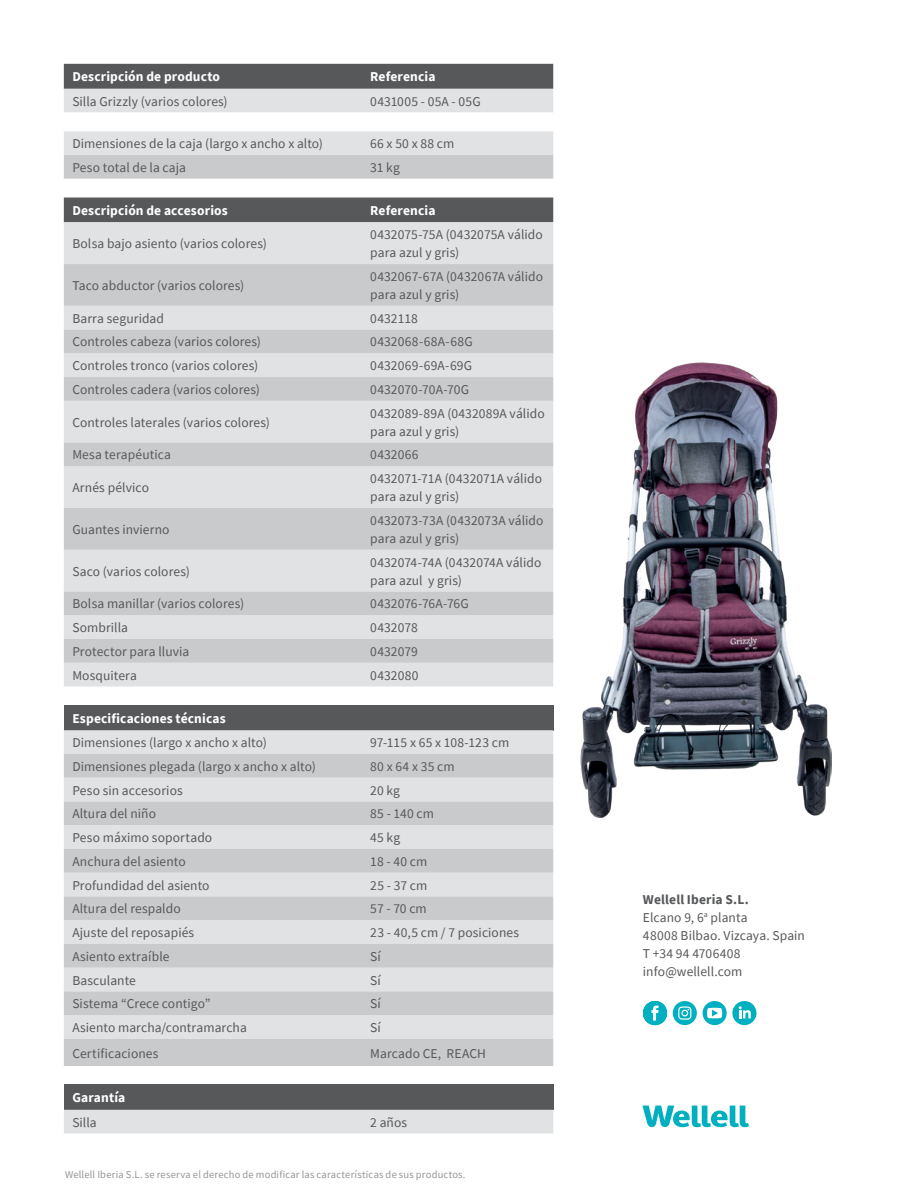
<style>
.page{position:relative;width:915px;height:1191px;background:#fff}
.page>*{position:absolute;margin:0;border:0;box-sizing:border-box;transform-origin:0 0}
.t1{font:13.5px/18px "Source Sans Pro";letter-spacing:.005em;color:#57585a}
.t2{font:700 13.5px "Source Sans Pro";letter-spacing:.01em;color:#fff}
.t3{font:13.5px "Source Sans Pro";letter-spacing:.025em;color:#57585a}
.t4{font:10.5px "Source Sans Pro";letter-spacing:.02em;color:#939598}
.s1{font-weight:700}
</style>
<div class="page">
<div style="left:64px;top:64px;width:489px;height:25px;background:#57585a"></div>
<div style="left:64px;top:89px;width:489px;height:597px;background:#e1e2e4"></div>
<svg style="left:64px;top:113px;width:489px;height:42px"></svg>
<svg style="left:64px;top:155px;width:489px;height:507px;background:#d0d1d3"></svg>
<div style="left:64px;top:705px;width:489px;height:25px;background:#57585a"></div>
<div style="left:64px;top:730px;width:489px;height:24px;background:#e1e2e4"></div>
<svg style="left:64px;top:754px;width:489px;height:312px;background:#d4d5d7"></svg>
<div style="left:64px;top:1084px;width:489px;height:25px;background:#57585a"></div>
<div style="left:64px;top:1109px;width:489px;height:24px;background:#e1e2e4"></div>
<img style="left:580px;top:362px;width:251px;height:455px">
<svg style="left:642px;top:1105px;width:106px;height:22px"></svg>
<div style="left:702px;top:1001px;width:24px;height:24px;background:#00b0c0;border-radius:50%"></div>
<div style="left:732px;top:1001px;width:24px;height:24px;background:#00b0c0;border-radius:50%"></div>
<svg style="left:738px;top:1006px;width:12px;height:12px"></svg>
<svg style="left:672px;top:1001px;width:24px;height:24px"></svg>
<svg style="left:678px;top:1006px;width:13px;height:13px"></svg>
<svg style="left:707px;top:1007px;width:15px;height:11px"></svg>
<div style="left:642px;top:1001px;width:24px;height:24px;background:#00b0c0;border-radius:50%"></div>
<svg style="left:651px;top:1005px;width:7px;height:15px"></svg>
<p class="t2" style="left:72px;top:68px;width:149px">Descripción de producto</p>
<p class="t2" style="left:370px;top:68px;width:67px">Referencia</p>
<p class="t1" style="left:72px;top:92px;width:157px">Silla Grizzly (varios colores)</p>
<p class="t1" style="left:370px;top:92px;width:112px">0431005 - 05A - 05G</p>
<p class="t1" style="left:72px;top:135px;width:252px">Dimensiones de la caja (largo x ancho x alto)</p>
<p class="t1" style="left:370px;top:135px;width:86px">66 x 50 x 88 cm</p>
<p class="t1" style="left:72px;top:158px;width:115px">Peso total de la caja</p>
<p class="t1" style="left:370px;top:158px;width:31px">31 kg</p>
<p class="t2" style="left:72px;top:201px;width:157px">Descripción de accesorios</p>
<p class="t2" style="left:370px;top:201px;width:67px">Referencia</p>
<p class="t1" style="left:72px;top:235px;width:196px">Bolsa bajo asiento (varios colores)</p>
<p class="t1" style="left:370px;top:226px;width:174px">0432075-75A (0432075A válido para azul y gris)</p>
<p class="t1" style="left:72px;top:276px;width:173px">Taco abductor (varios colores)</p>
<p class="t1" style="left:370px;top:267px;width:174px">0432067-67A (0432067A válido para azul y gris)</p>
<p class="t1" style="left:72px;top:309px;width:93px">Barra seguridad</p>
<p class="t1" style="left:370px;top:309px;width:49px">0432118</p>
<p class="t1" style="left:72px;top:333px;width:190px">Controles cabeza (varios colores)</p>
<p class="t3" style="left:370px;top:333px;width:104px">0432068-68A-68G</p>
<p class="t1" style="left:72px;top:357px;width:187px">Controles tronco (varios colores)</p>
<p class="t1" style="left:370px;top:357px;width:103px">0432069-69A-69G</p>
<p class="t1" style="left:72px;top:380px;width:189px">Controles cadera (varios colores)</p>
<p class="t1" style="left:370px;top:380px;width:100px">0432070-70A-70G</p>
<p class="t1" style="left:72px;top:413px;width:199px">Controles laterales (varios colores)</p>
<p class="t1" style="left:370px;top:404px;width:176px">0432089-89A (0432089A válido para azul y gris)</p>
<p class="t1" style="left:72px;top:446px;width:100px">Mesa terapéutica</p>
<p class="t1" style="left:370px;top:446px;width:50px">0432066</p>
<p class="t1" style="left:72px;top:478px;width:78px">Arnés pélvico</p>
<p class="t1" style="left:370px;top:469px;width:173px">0432071-71A (0432071A válido para azul y gris)</p>
<p class="t1" style="left:72px;top:520px;width:99px">Guantes invierno</p>
<p class="t1" style="left:370px;top:511px;width:175px">0432073-73A (0432073A válido para azul y gris)</p>
<p class="t1" style="left:72px;top:562px;width:119px">Saco (varios colores)</p>
<p class="t1" style="left:370px;top:553px;width:173px">0432074-74A (0432074A válido para azul y gris)</p>
<p class="t1" style="left:72px;top:595px;width:173px">Bolsa manillar (varios colores)</p>
<p class="t1" style="left:370px;top:595px;width:100px">0432076-76A-76G</p>
<p class="t1" style="left:72px;top:618px;width:57px">Sombrilla</p>
<p class="t1" style="left:370px;top:618px;width:49px">0432078</p>
<p class="t1" style="left:72px;top:642px;width:119px">Protector para lluvia</p>
<p class="t1" style="left:370px;top:642px;width:49px">0432079</p>
<p class="t1" style="left:72px;top:666px;width:66px">Mosquitera</p>
<p class="t1" style="left:370px;top:666px;width:50px">0432080</p>
<p class="t2" style="left:72px;top:709px;width:155px">Especificaciones técnicas</p>
<p class="t1" style="left:72px;top:733px;width:196px">Dimensiones (largo x ancho x alto)</p>
<p class="t1" style="left:370px;top:733px;width:140px">97-115 x 65 x 108-123 cm</p>
<p class="t1" style="left:72px;top:757px;width:245px">Dimensiones plegada (largo x ancho x alto)</p>
<p class="t1" style="left:370px;top:757px;width:86px">80 x 64 x 35 cm</p>
<p class="t1" style="left:72px;top:781px;width:112px">Peso sin accesorios</p>
<p class="t1" style="left:370px;top:781px;width:31px">20 kg</p>
<p class="t1" style="left:72px;top:805px;width:85px">Altura del niño</p>
<p class="t1" style="left:370px;top:805px;width:65px">85 - 140 cm</p>
<p class="t1" style="left:72px;top:828px;width:141px">Peso máximo soportado</p>
<p class="t1" style="left:370px;top:828px;width:31px">45 kg</p>
<p class="t1" style="left:72px;top:852px;width:115px">Anchura del asiento</p>
<p class="t1" style="left:370px;top:852px;width:58px">18 - 40 cm</p>
<p class="t1" style="left:72px;top:876px;width:139px">Profundidad del asiento</p>
<p class="t1" style="left:370px;top:876px;width:58px">25 - 37 cm</p>
<p class="t1" style="left:72px;top:899px;width:110px">Altura del respaldo</p>
<p class="t1" style="left:370px;top:899px;width:58px">57 - 70 cm</p>
<p class="t1" style="left:72px;top:923px;width:123px">Ajuste del reposapiés</p>
<p class="t1" style="left:370px;top:923px;width:150px">23 - 40,5 cm / 7 posiciones</p>
<p class="t1" style="left:72px;top:947px;width:99px">Asiento extraíble</p>
<p class="t1" style="left:370px;top:947px;width:12px">Sí</p>
<p class="t1" style="left:72px;top:971px;width:65px">Basculante</p>
<p class="t1" style="left:370px;top:971px;width:12px">Sí</p>
<p class="t1" style="left:72px;top:994px;width:140px">Sistema “Crece contigo”</p>
<p class="t1" style="left:370px;top:994px;width:12px">Sí</p>
<p class="t1" style="left:72px;top:1018px;width:176px">Asiento marcha/contramarcha</p>
<p class="t1" style="left:370px;top:1018px;width:12px">Sí</p>
<p class="t1" style="left:72px;top:1044px;width:88px">Certificaciones</p>
<p class="t1" style="left:370px;top:1044px;width:117px">Marcado CE, REACH</p>
<p class="t2" style="left:72px;top:1088px;width:54px">Garantía</p>
<p class="t1" style="left:72px;top:1113px;width:26px">Silla</p>
<p class="t1" style="left:370px;top:1113px;width:38px">2 años</p>
<p class="t4" style="left:65px;top:1167px;width:402px">Wellell Iberia S.L. se reserva el derecho de modificar las características de sus productos.</p>
<p class="t1" style="left:642px;top:890px;width:163px"><span class="s1">Wellell Iberia S.L.<br></span>Elcano 9, 6<sup>a</sup> planta<br>48008 Bilbao. Vizcaya. Spain<br>T +34 94 4706408 info@wellell.com</p>
</div>
